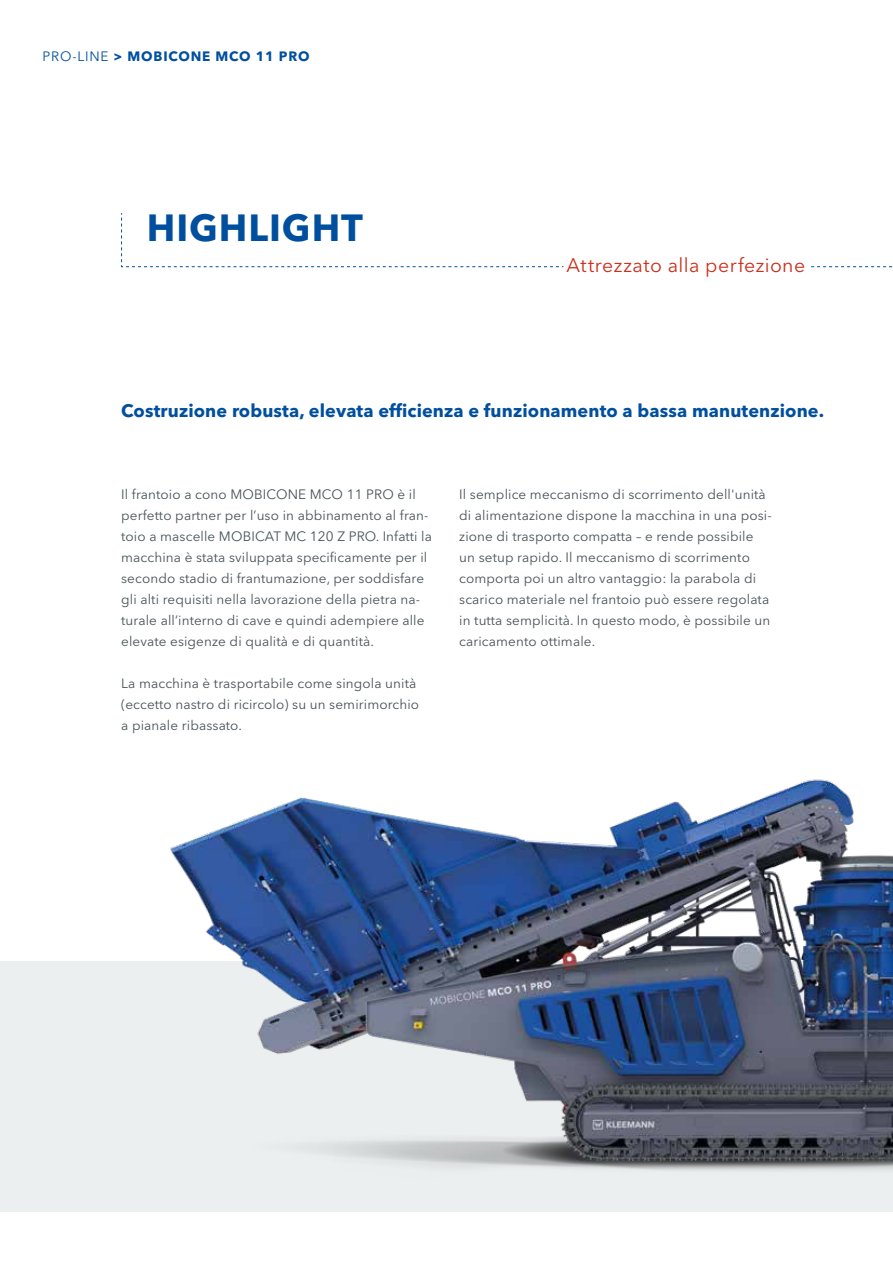
<style>
.page{position:relative;width:893px;height:1263px;background:#fff}
.page>*{position:absolute;margin:0;border:0;box-sizing:border-box;transform-origin:0 0}
.t1{font:700 37.5px "Avenir Next LT Pro";letter-spacing:.025em;color:#004f9f}
.t2{font:19.5px "Avenir Next LT Pro";letter-spacing:.02em;color:#cb2f1d}
.t3{font:700 18px "Avenir Next LT Pro";letter-spacing:.005em;color:#004f9f}
.t4{font:13.5px/21px "Avenir Next LT Pro";letter-spacing:.01em;color:#485358}
.t5{font:700 13.5px "Avenir Next LT Pro";letter-spacing:.06em;color:#004f9f}
.s1{font-weight:400}
</style>
<div class="page">
<div style="left:0;top:961px;width:893px;height:251px;background:#eceff0"></div>
<img style="left:170px;top:779px;width:723px;height:392px">
<svg style="left:121px;top:213px;width:443px;height:54px"></svg>
<svg style="left:811px;top:266px;width:82px;height:1px"></svg>
<p class="t5" style="left:43px;top:48px;width:269px"><span class="s1">PRO-LINE</span> &gt; MOBICONE MCO 11 PRO</p>
<h1 class="t1" style="left:147px;top:205px;width:218px">HIGHLIGHT</h1>
<h2 class="t2" style="left:567px;top:254px;width:240px">Attrezzato alla perfezione</h2>
<h3 class="t3" style="left:121px;top:400px;width:704px">Costruzione robusta, elevata efficienza e funzionamento a bassa manutenzione.</h3>
<p class="t4" style="left:121px;top:483px;width:312px">Il frantoio a cono MOBICONE MCO 11 PRO è il perfetto partner per l’uso in abbinamento al fran&shy;toio a mascelle MOBICAT MC 120 Z PRO. Infatti la macchina è stata sviluppata specificamente per il secondo stadio di frantumazione, per soddisfare gli alti requisiti nella lavorazione della pietra na&shy;turale all’interno di cave e quindi adempiere alle elevate esigenze di qualità e di quantità.</p>
<p class="t4" style="left:121px;top:672px;width:300px">La macchina è trasportabile come singola unità (eccetto nastro di ricircolo) su un semirimorchio a pianale ribassato.</p>
<p class="t4" style="left:459px;top:483px;width:314px">Il semplice meccanismo di scorrimento dell'unità di alimentazione dispone la macchina in una posi&shy;zione di trasporto compatta – e rende possibile un setup rapido. Il meccanismo di scorrimento comporta poi un altro vantaggio: la parabola di scarico materiale nel frantoio può essere regolata in tutta semplicità. In questo modo, è possibile un caricamento ottimale.</p>
</div>
